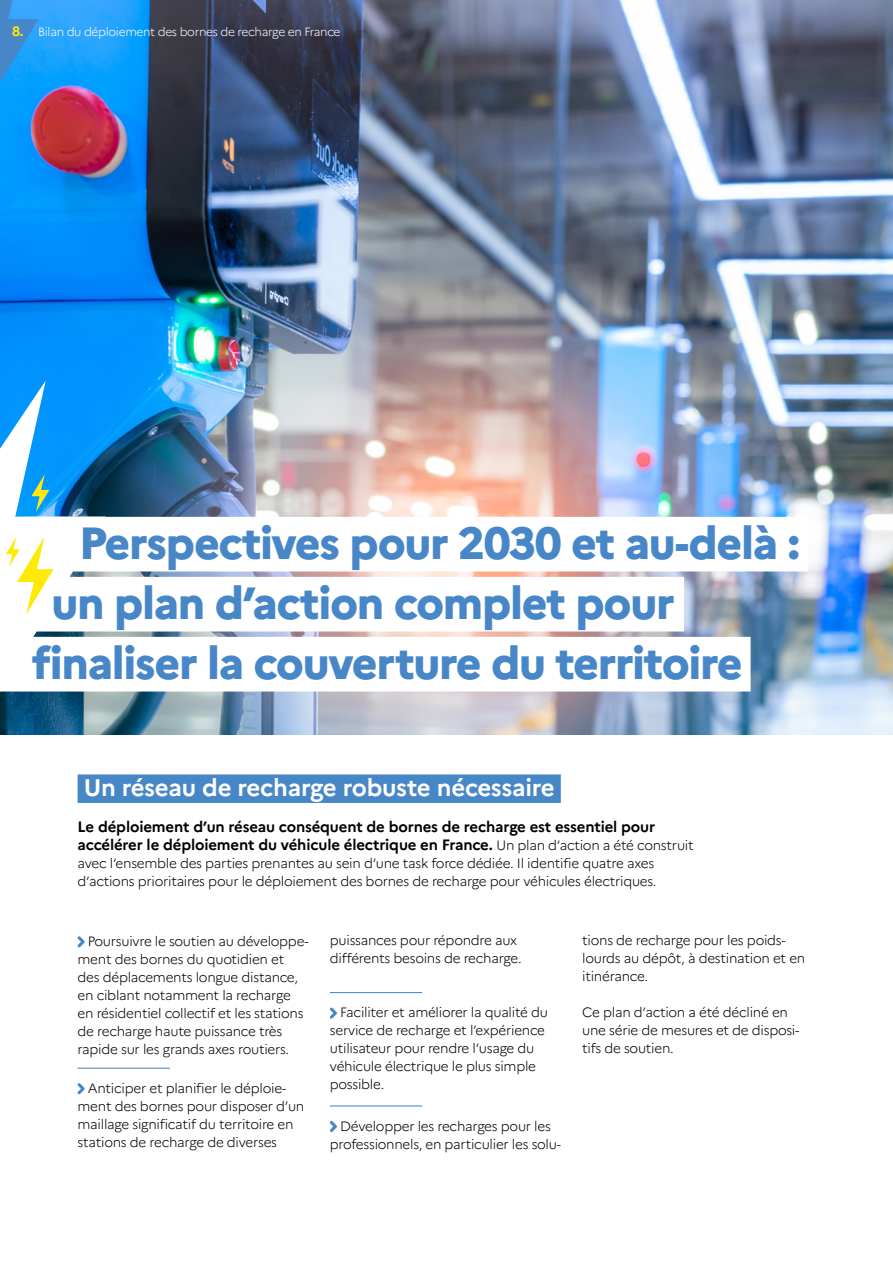
<style>
.page{position:relative;width:893px;height:1263px;background:#fff}
.page>*{position:absolute;margin:0;border:0;box-sizing:border-box;transform-origin:0 0}
.t1{font:800 45px "Marianne";letter-spacing:-.03em;color:#4887c7}
.t2{font:700 24px "Marianne";letter-spacing:-.015em;color:#fff}
.t3{font:700 15px/18px "Marianne";letter-spacing:-.01em;color:#000}
.t4{font:300 13.5px/18px "Marianne";letter-spacing:-.02em;color:#000}
.t5{font:300 12px "Marianne";letter-spacing:-.03em;color:#fff}
.s1{font-weight:700;font-size:13.5px;color:#ffea07}
.s2{font-weight:300;font-size:13.5px}
</style>
<div class="page">
<hr style="left:892px;top:77px;width:1px;height:55px;background:#4887c7">
<svg style="left:892px;top:111px;width:1px;height:119px"></svg>
<img style="left:0;top:0;width:892px;height:735px">
<div style="left:78px;top:774px;width:483px;height:29px;background:#4887c7"></div>
<svg style="left:77px;top:936px;width:8px;height:11px"></svg>
<hr style="left:78px;top:1068px;width:92px;height:1px;background:#4887c7">
<svg style="left:77px;top:1083px;width:8px;height:11px"></svg>
<hr style="left:330px;top:992px;width:92px;height:1px;background:#4887c7">
<svg style="left:330px;top:1007px;width:7px;height:12px"></svg>
<hr style="left:330px;top:1105px;width:92px;height:1px;background:#4887c7">
<svg style="left:330px;top:1121px;width:7px;height:11px"></svg>
<div style="left:25px;top:517px;width:783px;height:54px;background:#fff"></div>
<div style="left:8px;top:577px;width:676px;height:54px;background:#fff"></div>
<div style="left:0;top:637px;width:751px;height:54px;background:#fff"></div>
<svg style="left:0;top:381px;width:106px;height:311px"></svg>
<svg style="left:0;top:0;width:38px;height:102px;background:#2898e9"></svg>
<p class="t5" style="left:12px;top:23px;width:330px"><span class="s1">8.</span> Bilan du déploiement des bornes de recharge en France</p>
<h1 class="t1" style="left:79px;top:508px;width:723px">Perspectives pour 2030 et au-delà :</h1>
<h1 class="t1" style="left:51px;top:568px;width:625px">un plan d’action complet pour</h1>
<h1 class="t1" style="left:32px;top:628px;width:712px">finaliser la couverture du territoire</h1>
<h2 class="t2" style="left:84px;top:769px;width:472px">Un réseau de recharge robuste nécessaire</h2>
<p class="t3" style="left:78px;top:817px;width:618px">Le déploiement d’un réseau conséquent de bornes de recharge est essentiel pour accélérer le déploiement du véhicule électrique en France. <span class="s2">Un plan d’action a été construit</span></p>
<p class="t4" style="left:78px;top:853px;width:580px">avec l’ensemble des parties prenantes au sein d’une task force dédiée. Il identifie quatre axes d’actions prioritaires pour le déploiement des bornes de recharge pour véhicules électriques.</p>
<p class="t4" style="left:78px;top:931px;width:233px;text-indent:10px">Poursuivre le soutien au développe&shy;ment des bornes du quotidien et des déplacements longue distance, en ciblant notamment la recharge en résidentiel collectif et les stations de recharge haute puissance très rapide sur les grands axes routiers.</p>
<p class="t4" style="left:78px;top:1078px;width:228px;text-indent:10px">Anticiper et planifier le déploie&shy;ment des bornes pour disposer d’un maillage significatif du territoire en stations de recharge de diverses</p>
<p class="t4" style="left:330px;top:930px;width:193px">puissances pour répondre aux différents besoins de recharge.</p>
<p class="t4" style="left:330px;top:1002px;width:220px;text-indent:10px">Faciliter et améliorer la qualité du service de recharge et l’expérience utilisateur pour rendre l’usage du véhicule électrique le plus simple possible.</p>
<p class="t4" style="left:330px;top:1116px;width:233px;text-align:center">Développer les recharges pour les professionnels, en particulier les solu-</p>
<p class="t4" style="left:582px;top:930px;width:225px">tions de recharge pour les poids&shy;lourds au dépôt, à destination et en itinérance.</p>
<p class="t4" style="left:582px;top:1002px;width:219px">Ce plan d’action a été décliné en une série de mesures et de disposi&shy;tifs de soutien.</p>
</div>
